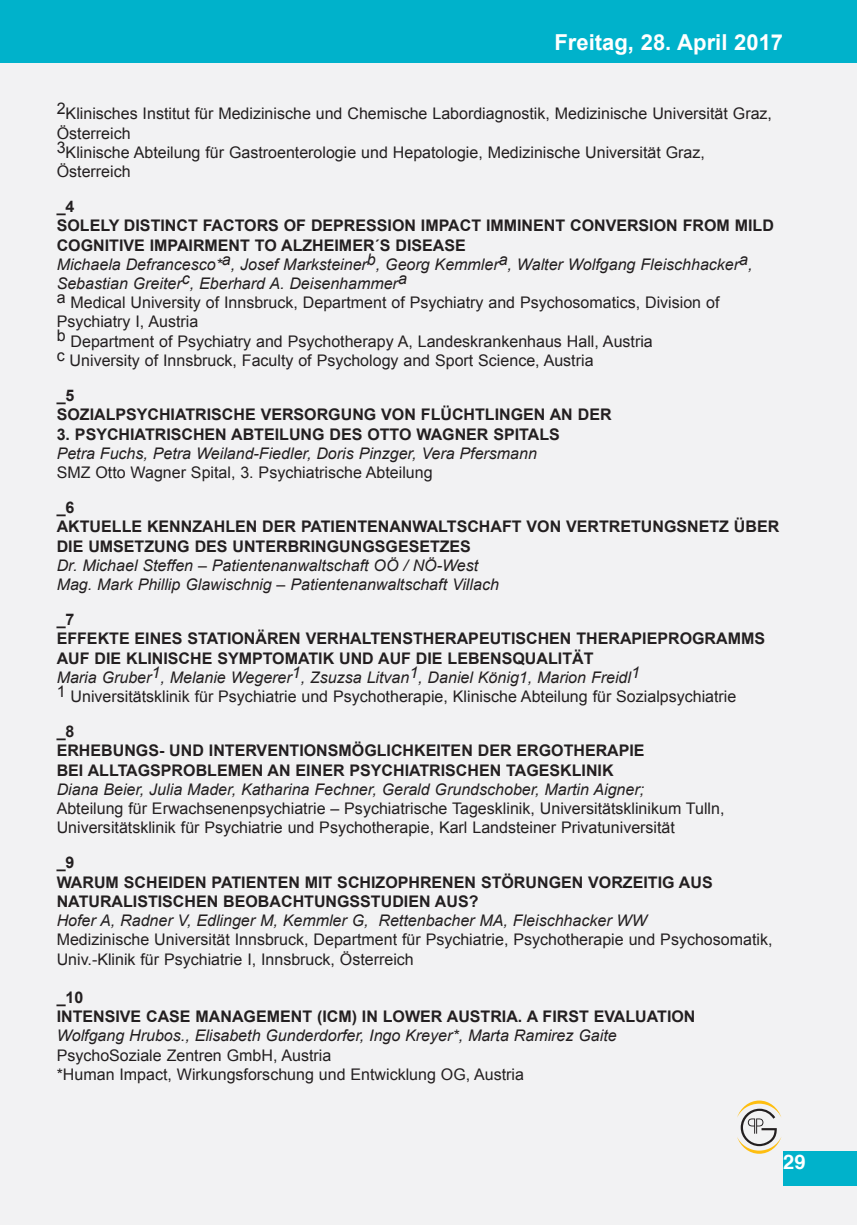
<style>
.page{position:relative;width:857px;height:1225px;background:#fff}
.page>*{position:absolute;margin:0;border:0;box-sizing:border-box;transform-origin:0 0}
.t1{font:700 22px "Arial";color:#fff}
.t2{font:700 20px "Helvetica";color:#fff}
.t3{font:16px/19.2px "Arial";color:#231f20}
.t4{font:700 16px/19.2px "Arial";color:#231f20}
.t5{font:italic 16px/19.2px "Arial";color:#231f20}
</style>
<div class="page">
<div style="left:0;top:0;width:856px;height:1225px;background:#f2f2f3"></div>
<div style="left:0;top:0;width:856px;height:62px;background:#00b2cb"></div>
<div style="left:782px;top:1151px;width:74px;height:34px;background:#00b2cb"></div>
<svg style="left:737px;top:1100px;width:44px;height:53px"></svg>
<h1 class="t1" style="left:554px;top:28px;width:230px">Freitag, 28. April 2017</h1>
<p class="t3" style="left:57px;top:104px;width:716px">2Klinisches Institut für Medizinische und Chemische Labordiagnostik, Medizinische Universität Graz, Österreich<br>3Klinische Abteilung für Gastroenterologie und Hepatologie, Medizinische Universität Graz, Österreich</p>
<p class="t4" style="left:57px;top:197px;width:718px">_4<br>SOLELY DISTINCT FACTORS OF DEPRESSION IMPACT IMMINENT CONVERSION FROM MILD<br>COGNITIVE IMPAIRMENT TO ALZHEIMER´S DISEASE</p>
<p class="t5" style="left:57px;top:255px;width:697px">Michaela Defrancesco*a, Josef Marksteinerb, Georg Kemmlera, Walter Wolfgang Fleischhackera,<br>Sebastian Greiterc, Eberhard A. Deisenhammera</p>
<p class="t3" style="left:57px;top:293px;width:664px">a Medical University of Innsbruck, Department of Psychiatry and Psychosomatics, Division of Psychiatry I, Austria<br>b Department of Psychiatry and Psychotherapy A, Landeskrankenhaus Hall, Austria<br>c University of Innsbruck, Faculty of Psychology and Sport Science, Austria</p>
<p class="t4" style="left:57px;top:386px;width:556px">_5<br>SOZIALPSYCHIATRISCHE VERSORGUNG VON FLÜCHTLINGEN AN DER</p>
<p class="t4" style="left:57px;top:425px;width:504px">3. PSYCHIATRISCHEN ABTEILUNG DES OTTO WAGNER SPITALS</p>
<p class="t5" style="left:57px;top:444px;width:481px">Petra Fuchs, Petra Weiland-Fiedler, Doris Pinzger, Vera Pfersmann</p>
<p class="t3" style="left:57px;top:463px;width:377px">SMZ Otto Wagner Spital, 3. Psychiatrische Abteilung</p>
<p class="t4" style="left:57px;top:498px;width:723px">_6<br>AKTUELLE KENNZAHLEN DER PATIENTENANWALTSCHAFT VON VERTRETUNGSNETZ ÜBER<br>DIE UMSETZUNG DES UNTERBRINGUNGSGESETZES</p>
<p class="t5" style="left:57px;top:556px;width:443px">Dr. Michael Steffen – Patientenanwaltschaft OÖ / NÖ-West<br>Mag. Mark Phillip Glawischnig – Patientenanwaltschaft Villach</p>
<p class="t4" style="left:57px;top:610px;width:709px">_7<br>EFFEKTE EINES STATIONÄREN VERHALTENSTHERAPEUTISCHEN THERAPIEPROGRAMMS<br>AUF DIE KLINISCHE SYMPTOMATIK UND AUF DIE LEBENSQUALITÄT</p>
<p class="t5" style="left:57px;top:668px;width:584px">Maria Gruber1, Melanie Wegerer1, Zsuzsa Litvan1, Daniel König1, Marion Freidl1</p>
<p class="t3" style="left:57px;top:687px;width:680px">1 Universitätsklinik für Psychiatrie und Psychotherapie, Klinische Abteilung für Sozialpsychiatrie</p>
<p class="t4" style="left:57px;top:722px;width:589px">_8<br>ERHEBUNGS- UND INTERVENTIONSMÖGLICHKEITEN DER ERGOTHERAPIE<br>BEI ALLTAGSPROBLEMEN AN EINER PSYCHIATRISCHEN TAGESKLINIK</p>
<p class="t5" style="left:57px;top:780px;width:588px">Diana Beier, Julia Mader, Katharina Fechner, Gerald Grundschober, Martin Aigner;</p>
<p class="t3" style="left:57px;top:799px;width:669px">Abteilung für Erwachsenenpsychiatrie – Psychiatrische Tagesklinik, Universitätsklinikum Tulln,<br>Universitätsklinik für Psychiatrie und Psychotherapie, Karl Landsteiner Privatuniversität</p>
<p class="t4" style="left:57px;top:853px;width:657px">_9<br>WARUM SCHEIDEN PATIENTEN MIT SCHIZOPHRENEN STÖRUNGEN VORZEITIG AUS<br>NATURALISTISCHEN BEOBACHTUNGSSTUDIEN AUS?</p>
<p class="t5" style="left:57px;top:911px;width:591px">Hofer A, Radner V, Edlinger M, Kemmler G, Rettenbacher MA, Fleischhacker WW</p>
<p class="t3" style="left:57px;top:930px;width:716px">Medizinische Universität Innsbruck, Department für Psychiatrie, Psychotherapie und Psychosomatik,<br>Univ.-Klinik für Psychiatrie I, Innsbruck, Österreich</p>
<p class="t4" style="left:57px;top:988px;width:640px">_10<br>INTENSIVE CASE MANAGEMENT (ICM) IN LOWER AUSTRIA. A FIRST EVALUATION</p>
<p class="t5" style="left:57px;top:1026px;width:561px">Wolfgang Hrubos., Elisabeth Gunderdorfer, Ingo Kreyer*, Marta Ramirez Gaite</p>
<p class="t3" style="left:57px;top:1045px;width:468px">PsychoSoziale Zentren GmbH, Austria<br>*Human Impact, Wirkungsforschung und Entwicklung OG, Austria</p>
<p class="t2" style="left:782px;top:1144px;width:24px">2929</p>
</div>
